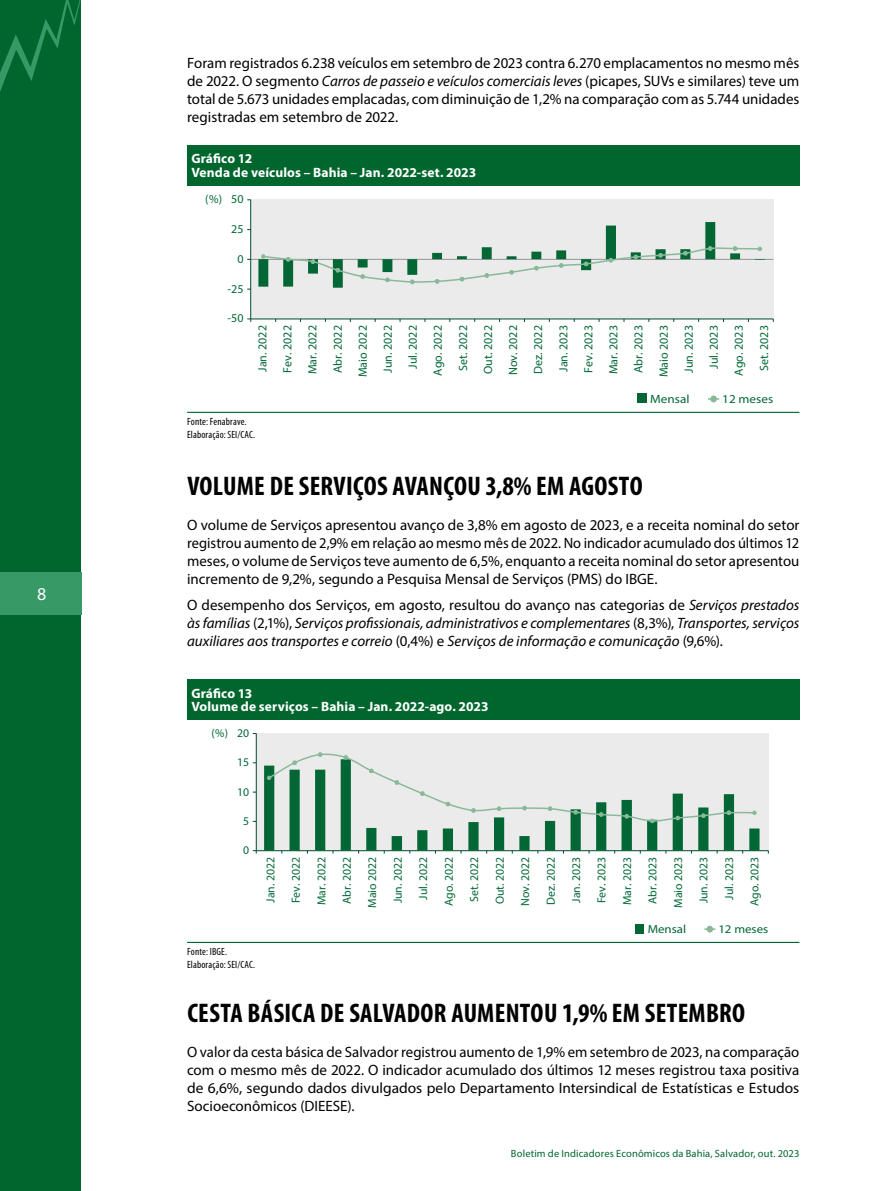
<style>
.page{position:relative;width:893px;height:1191px;background:#fff}
.page>*{position:absolute;margin:0;border:0;box-sizing:border-box;transform-origin:0 0}
.t1{font:700 condensed 27px "Myriad Pro";letter-spacing:.01em;color:#000}
.t2{font:18px "Myriad Pro";color:#fff}
.t3{font:15px/18px "Myriad Pro";color:#000;text-align:justify}
.t4{font:italic 15px/18px "Myriad Pro";color:#000;text-align:justify}
.t5{font:700 13.5px/13.5px "Myriad Pro";letter-spacing:.01em;color:#fff}
.t6{font:12px/25px "Myriad Pro";color:#026836;text-align:right}
.t7{font:12px "Myriad Pro";color:#036635;scale:1.1 1}
.t8{font:11.7px/25.5px "Myriad Pro";color:#026836;text-align:right}
.t9{font:11.7px "Myriad Pro";color:#036635;scale:1.1 1}
.t10{font:condensed 10.5px/13.5px "Myriad Pro";letter-spacing:.015em;color:#000}
.t11{font:10.5px "Myriad Pro";letter-spacing:.015em;color:#00662e}
.s1{font-style:italic}
.s2{font-style:normal}
</style>
<div class="page">
<div style="left:0;top:0;width:81px;height:1191px;background:#00662e"></div>
<svg style="left:0;top:0;width:81px;height:92px"></svg>
<div style="left:0;top:572px;width:81px;height:42px;background:#369966"></div>
<div style="left:187px;top:679px;width:612px;height:40px;background:#00662e"></div>
<hr style="left:187px;top:942px;width:612px;height:1px;background:#00662e">
<div style="left:256px;top:733px;width:512px;height:117px;background:#ebebeb"></div>
<div style="left:635px;top:924px;width:9px;height:9px;background:#026635"></div>
<div style="left:707px;top:925px;width:6px;height:7px;background:#89b999;border-radius:50%"></div>
<hr style="left:256px;top:733px;width:1px;height:117px;background:#004c2f">
<hr style="left:256px;top:850px;width:512px;height:1px;background:#004c2f">
<svg style="left:264px;top:765px;width:495px;height:85px"></svg>
<svg style="left:267px;top:752px;width:490px;height:71px"></svg>
<div style="left:187px;top:145px;width:612px;height:40px;background:#00662e"></div>
<hr style="left:187px;top:412px;width:612px;height:1px;background:#00662e">
<div style="left:251px;top:200px;width:522px;height:119px;background:#ebebeb"></div>
<hr style="left:251px;top:259px;width:522px;height:1px;background:#929497">
<div style="left:637px;top:393px;width:10px;height:10px;background:#026635"></div>
<div style="left:710px;top:395px;width:7px;height:7px;background:#89b999;border-radius:50%"></div>
<hr style="left:250px;top:200px;width:1px;height:119px;background:#004c2f">
<hr style="left:251px;top:318px;width:522px;height:1px;background:#004c2f">
<svg style="left:258px;top:222px;width:507px;height:66px"></svg>
<p class="t2" style="left:37px;top:583px;width:11px">8</p>
<p class="t3" style="left:187px;top:53px;width:614px">Foram registrados 6.238 veículos em setembro de 2023 contra 6.270 emplacamentos no mesmo mês de 2022. O segmento <span class="s1">Carros de passeio e veículos comerciais leves</span> (picapes, SUVs e similares) teve um total de 5.673 unidades emplacadas, com diminuição de 1,2% na comparação com as 5.744 unidades registradas em setembro de 2022.</p>
<p class="t5" style="left:191px;top:152px;width:286px">Gráfico 12<br>Venda de veículos – Bahia – Jan. 2022-set. 2023</p>
<p class="t6" style="left:205px;top:186px;width:18px">(%)</p>
<p class="t6" style="left:231px;top:186px;width:14px">50</p>
<p class="t6" style="left:231px;top:216px;width:14px">25</p>
<p class="t6" style="left:237px;top:246px;width:8px">0</p>
<p class="t6" style="left:228px;top:276px;width:17px">-25</p>
<p class="t6" style="left:228px;top:306px;width:17px">-50</p>
<p class="t6" style="left:250px;top:377px;width:53px;rotate:-90deg">Jan. 2022<br>Fev. 2022<br>Mar. 2022<br>Abr. 2022<br>Maio 2022<br>Jun. 2022<br>Jul. 2022<br>Ago. 2022</p>
<p class="t6" style="left:626px;top:377px;width:53px;rotate:-90deg">Abr. 2023<br>Maio 2023<br>Jun. 2023<br>Jul. 2023</p>
<p class="t6" style="left:751px;top:371px;width:47px;rotate:-90deg">Set. 2023</p>
<p class="t6" style="left:450px;top:375px;width:51px;text-align:center;rotate:-90deg">Set. 2022<br>Out. 2022<br>Nov. 2022<br>Dez. 2022<br>Jan. 2023<br>Fev. 2023<br>Mar. 2023</p>
<p class="t6" style="left:726px;top:375px;width:52px;rotate:-90deg">Ago. 2023</p>
<p class="t7" style="left:650px;top:391px;width:37px">Mensal</p>
<p class="t7" style="left:722px;top:391px;width:48px">12 meses</p>
<p class="t10" style="left:187px;top:414px;width:70px">Fonte: Fenabrave.<br>Elaboração: SEI/CAC.</p>
<h1 class="t1" style="left:187px;top:469px;width:457px">VOLUME DE SERVIÇOS AVANÇOU 3,8% EM AGOSTO</h1>
<p class="t3" style="left:187px;top:515px;width:614px">O volume de Serviços apresentou avanço de 3,8% em agosto de 2023, e a receita nominal do setor registrou aumento de 2,9% em relação ao mesmo mês de 2022. No indicador acumulado dos últimos 12 meses, o volume de Serviços teve aumento de 6,5%, enquanto a receita nominal do setor apresentou incremento de 9,2%, segundo a Pesquisa Mensal de Serviços (PMS) do IBGE.</p>
<p class="t4" style="left:187px;top:596px;width:614px"><span class="s2">O desempenho dos Serviços, em agosto, resultou do avanço nas categorias de</span> Serviços prestados às famílias <span class="s2">(2,1%),</span> Serviços profissionais, administrativos e complementares <span class="s2">(8,3%),</span> Transportes, serviços auxiliares aos transportes e correio <span class="s2">(0,4%) e</span> Serviços de informação e comunicação <span class="s2">(9,6%).</span></p>
<p class="t5" style="left:191px;top:686px;width:299px">Gráfico 13<br>Volume de serviços – Bahia – Jan. 2022-ago. 2023</p>
<p class="t8" style="left:212px;top:720px;width:18px">(%)</p>
<p class="t8" style="left:237px;top:720px;width:14px">20</p>
<p class="t8" style="left:237px;top:749px;width:14px">15</p>
<p class="t8" style="left:237px;top:779px;width:14px">10</p>
<p class="t8" style="left:243px;top:808px;width:8px">5</p>
<p class="t8" style="left:243px;top:837px;width:8px">0</p>
<p class="t10" style="left:187px;top:944px;width:70px">Fonte: IBGE.<br>Elaboração: SEI/CAC.</p>
<p class="t8" style="left:461px;top:906px;width:50px;text-align:center;rotate:-90deg">Set. 2022<br>Out. 2022<br>Nov. 2022<br>Dez. 2022<br>Jan. 2023<br>Fev. 2023<br>Mar. 2023</p>
<p class="t8" style="left:258px;top:908px;width:52px;rotate:-90deg">Jan. 2022<br>Fev. 2022<br>Mar. 2022<br>Abr. 2022<br>Maio 2022<br>Jun. 2022<br>Jul. 2022<br>Ago. 2022</p>
<p class="t8" style="left:640px;top:908px;width:52px;rotate:-90deg">Abr. 2023<br>Maio 2023<br>Jun. 2023<br>Jul. 2023<br>Ago. 2023</p>
<p class="t9" style="left:648px;top:922px;width:37px">Mensal</p>
<p class="t9" style="left:718px;top:922px;width:47px">12 meses</p>
<h1 class="t1" style="left:187px;top:996px;width:559px">CESTA BÁSICA DE SALVADOR AUMENTOU 1,9% EM SETEMBRO</h1>
<p class="t3" style="left:187px;top:1042px;width:614px">O valor da cesta básica de Salvador registrou aumento de 1,9% em setembro de 2023, na comparação com o mesmo mês de 2022. O indicador acumulado dos últimos 12 meses registrou taxa positiva de 6,6%, segundo dados divulgados pelo Departamento Intersindical de Estatísticas e Estudos Socioeconômicos (DIEESE).</p>
<p class="t11" style="left:511px;top:1146px;width:290px">Boletim de Indicadores Econômicos da Bahia, Salvador, out. 2023</p>
</div>
